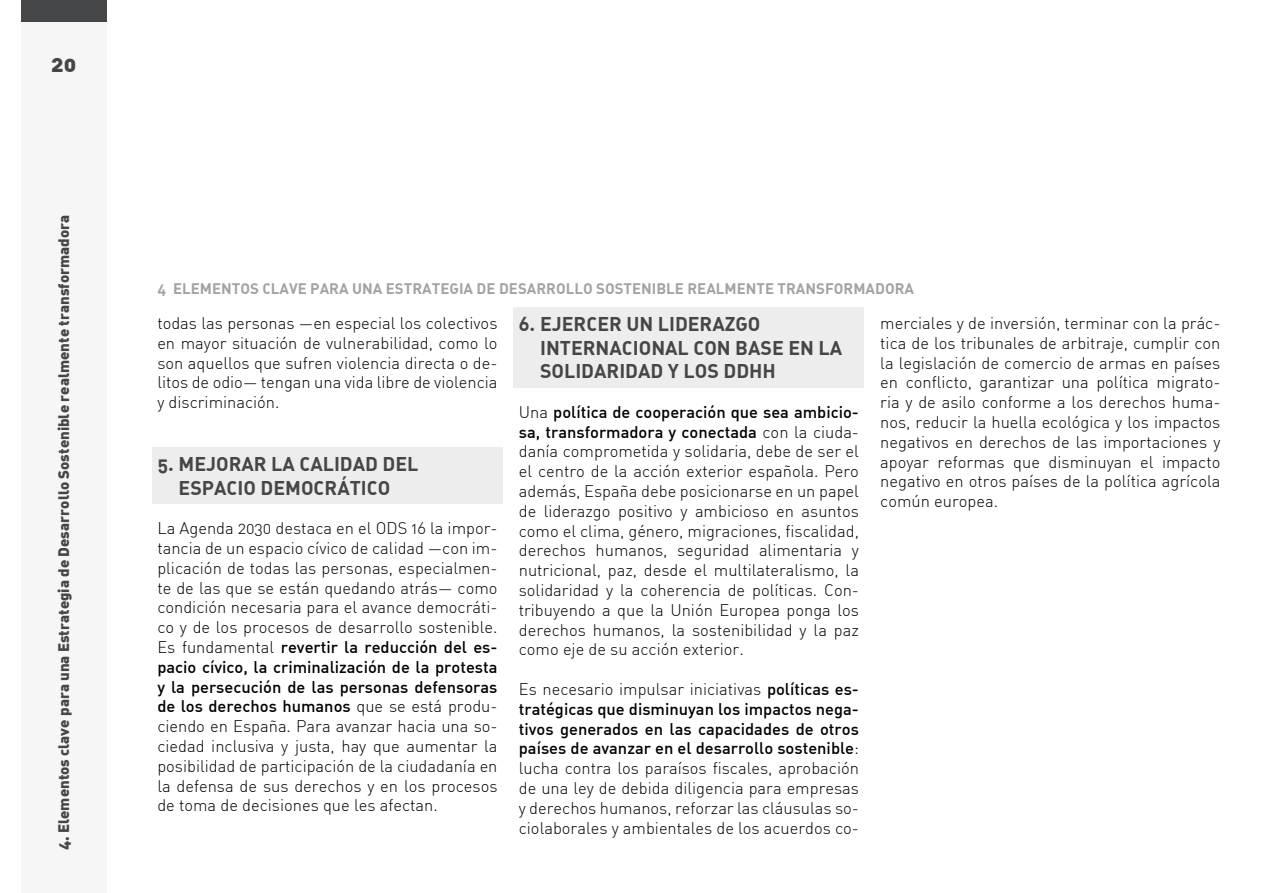
<style>
.page{position:relative;width:1263px;height:893px;background:#fff}
.page>*{position:absolute;margin:0;border:0;box-sizing:border-box;transform-origin:0 0}
.t1{font:900 22.5px "DIN Alternate";color:#454648}
.t2{font:700 19.5px/23.4px "DIN Alternate";color:#454648;text-align:center}
.t3{font:300 16.5px/19.8px "DIN Alternate";color:#000;text-align:justify}
.t4{font:900 15px "DIN Alternate";color:#454648}
.t5{font:700 15px "DIN Alternate";color:#454648}
.s1{font-weight:500}
</style>
<div class="page">
<div style="left:152px;top:448px;width:351px;height:56px;background:#ededed"></div>
<div style="left:514px;top:307px;width:350px;height:81px;background:#ededed"></div>
<div style="left:21px;top:0;width:85px;height:21px;background:#454648"></div>
<div style="left:21px;top:21px;width:85px;height:872px;background:#f6f6f6"></div>
<hr style="left:1262px;top:0;width:1px;height:893px;background:#ededed">
<h1 class="t1" style="left:51px;top:49px;width:27px">20</h1>
<p class="t4" style="left:54px;top:850px;width:637px;rotate:-90deg">4. Elementos clave para una Estrategia de Desarrollo Sostenible realmente transformadora</p>
<p class="t5" style="left:157px;top:279px;width:758px">4 ELEMENTOS CLAVE PARA UNA ESTRATEGIA DE DESARROLLO SOSTENIBLE REALMENTE TRANSFORMADORA</p>
<p class="t3" style="left:157px;top:313px;width:342px">todas las personas —en especial los colectivos en mayor situación de vulnerabilidad, como lo son aquellos que sufren violencia directa o de&shy;litos de odio— tengan una vida libre de violencia y discriminación.</p>
<p class="t2" style="left:157px;top:452px;width:263px">5. MEJORAR LA CALIDAD DEL<br>ESPACIO DEMOCRÁTICO</p>
<p class="t3" style="left:157px;top:518px;width:342px">La Agenda 2030 destaca en el ODS 16 la impor&shy;tancia de un espacio cívico de calidad —con im&shy;plicación de todas las personas, especialmen&shy;te de las que se están quedando atrás— como condición necesaria para el avance democráti&shy;co y de los procesos de desarrollo sostenible.<br>Es fundamental <span class="s1">revertir la reducción del es&shy;pacio cívico, la criminalización de la protesta y la persecución de las personas defensoras de los derechos humanos</span> que se está produ&shy;ciendo en España. Para avanzar hacia una so&shy;ciedad inclusiva y justa, hay que aumentar la posibilidad de participación de la ciudadanía en la defensa de sus derechos y en los procesos de toma de decisiones que les afectan.</p>
<p class="t2" style="left:540px;top:312px;width:304px;text-align:left;text-indent:-21px">6. EJERCER UN LIDERAZGO<br>INTERNACIONAL CON BASE EN LA<br>SOLIDARIDAD Y LOS DDHH</p>
<p class="t3" style="left:519px;top:402px;width:342px">Una <span class="s1">política de cooperación que sea ambicio&shy;sa, transformadora y conectada</span> con la ciuda&shy;danía comprometida y solidaria, debe de ser el el centro de la acción exterior española. Pero además, España debe posicionarse en un papel de liderazgo positivo y ambicioso en asuntos como el clima, género, migraciones, fiscalidad, derechos humanos, seguridad alimentaria y nutricional, paz, desde el multilateralismo, la solidaridad y la coherencia de políticas. Con&shy;tribuyendo a que la Unión Europea ponga los derechos humanos, la sostenibilidad y la paz como eje de su acción exterior.</p>
<p class="t3" style="left:519px;top:679px;width:342px">Es necesario impulsar iniciativas <span class="s1">políticas es&shy;tratégicas que disminuyan los impactos nega&shy;tivos generados en las capacidades de otros países de avanzar en el desarrollo sostenible</span>: lucha contra los paraísos fiscales, aprobación de una ley de debida diligencia para empresas y derechos humanos, reforzar las cláusulas so&shy;ciolaborales y ambientales de los acuerdos co-</p>
<p class="t3" style="left:880px;top:313px;width:342px">merciales y de inversión, terminar con la prác&shy;tica de los tribunales de arbitraje, cumplir con la legislación de comercio de armas en países en conflicto, garantizar una política migrato&shy;ria y de asilo conforme a los derechos huma&shy;nos, reducir la huella ecológica y los impactos negativos en derechos de las importaciones y apoyar reformas que disminuyan el impacto negativo en otros países de la política agrícola común europea.</p>
</div>
